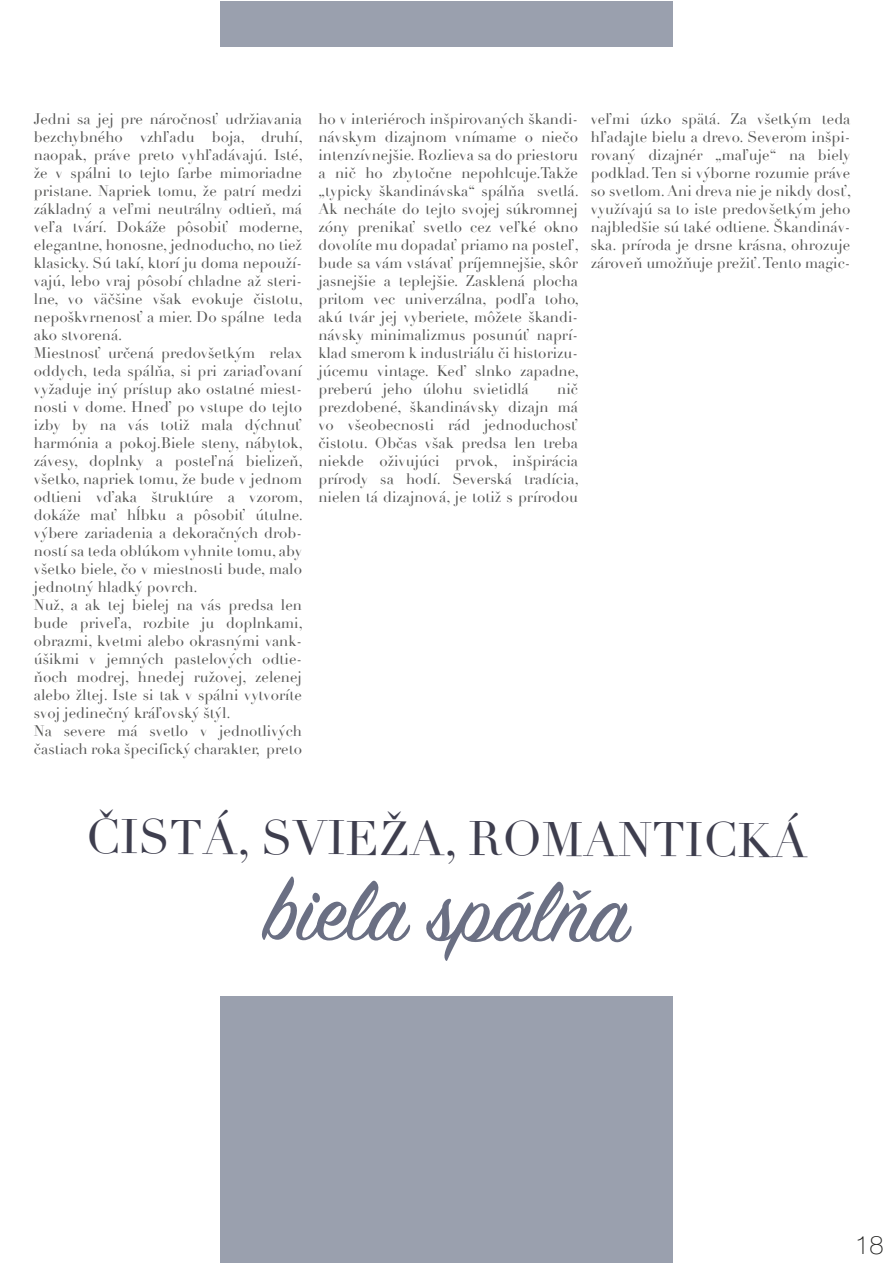
<style>
.page{position:relative;width:893px;height:1263px;background:#fff}
.page>*{position:absolute;margin:0;border:0;box-sizing:border-box;transform-origin:0 0}
.t1{font:94.5px "Sign Painter House Script";color:#6a6f83}
.t2{font:47.4px "Didot";letter-spacing:-.005em;color:#3e3e4e}
.t3{font:100 25.5px "Helvetica Neue";color:#1d1d1b}
.t4{font:15px/18px "Didot";color:#575756;text-align:justify}
</style>
<div class="page">
<div style="left:220px;top:996px;width:453px;height:267px;background:#9aa0ae"></div>
<div style="left:220px;top:1px;width:453px;height:45px;background:#9aa0ae"></div>
<p class="t4" style="left:34px;top:110px;width:270px;text-align:left">Jedni sa jej pre náročnosť udržiavania bezchybného vzhľadu boja, druhí, naopak, práve preto vyhľadávajú. Isté, že v spálni to tejto farbe mimoriadne pristane. Napriek tomu, že patrí medzi základný a veľmi neutrálny odtieň, má veľa tvárí. Dokáže pôsobiť moderne, elegantne, honosne, jednoducho, no tiež klasicky. Sú takí, ktorí ju doma nepouží&shy;vajú, lebo vraj pôsobí chladne až steri&shy;lne, vo väčšine však evokuje čistotu, nepoškvrnenosť a mier. Do spálne teda ako stvorená.<br>Miestnosť určená predovšetkým relax oddych, teda spálňa, si pri zariaďovaní vyžaduje iný prístup ako ostatné miest&shy;nosti v dome. Hneď po vstupe do tejto izby by na vás totiž mala dýchnuť harmónia a pokoj.Biele steny, nábytok, závesy, doplnky a posteľná bielizeň, všetko, napriek tomu, že bude v jednom odtieni vďaka štruktúre a vzorom, dokáže mať hĺbku a pôsobiť útulne. výbere zariadenia a dekoračných drob&shy;ností sa teda oblúkom vyhnite tomu, aby všetko biele, čo v miestnosti bude, malo jednotný hladký povrch.<br>Nuž, a ak tej bielej na vás predsa len bude priveľa, rozbite ju doplnkami, obrazmi, kvetmi alebo okrasnými vank&shy;úšikmi v jemných pastelových odtie&shy;ňoch modrej, hnedej ružovej, zelenej alebo žltej. Iste si tak v spálni vytvoríte svoj jedinečný kráľovský štýl.<br>Na severe má svetlo v jednotlivých častiach roka špecifický charakter, preto</p>
<p class="t4" style="left:318px;top:110px;width:262px">ho v interiéroch inšpirovaných škandi&shy;návskym dizajnom vnímame o niečo intenzívnejšie. Rozlieva sa do priestoru a nič ho zbytočne nepohlcuje.Takže „typicky škandinávska“ spálňa svetlá.<br>Ak necháte do tejto svojej súkromnej zóny prenikať svetlo cez veľké okno dovolíte mu dopadať priamo na posteľ, bude sa vám vstávať príjemnejšie, skôr jasnejšie a teplejšie. Zasklená plocha pritom vec univerzálna, podľa toho, akú tvár jej vyberiete, môžete škandi&shy;návsky minimalizmus posunúť naprí&shy;klad smerom k industriálu či historizu&shy;júcemu vintage. Keď slnko zapadne, preberú jeho úlohu svietidlá – nič prezdobené, škandinávsky dizajn má vo všeobecnosti rád jednoduchosť čistotu. Občas však predsa len treba niekde oživujúci prvok, inšpirácia prírody sa hodí. Severská tradícia, nielen tá dizajnová, je totiž s prírodou</p>
<p class="t4" style="left:591px;top:110px;width:262px">veľmi úzko spätá. Za všetkým teda hľadajte bielu a drevo. Severom inšpi&shy;rovaný dizajnér „maľuje“ na biely podklad. Ten si výborne rozumie práve so svetlom. Ani dreva nie je nikdy dosť, využívajú sa to iste predovšetkým jeho najbledšie sú také odtiene. Škandináv&shy;ska. príroda je drsne krásna, ohrozuje zároveň umožňuje prežiť. Tento magic-</p>
<h2 class="t2" style="left:86px;top:810px;width:723px">ČISTÁ, SVIEŽA, ROMANTICKÁ</h2>
<h1 class="t1" style="left:264px;top:853px;width:366px">biela spálňa</h1>
<h3 class="t3" style="left:855px;top:1225px;width:30px">18</h3>
</div>
